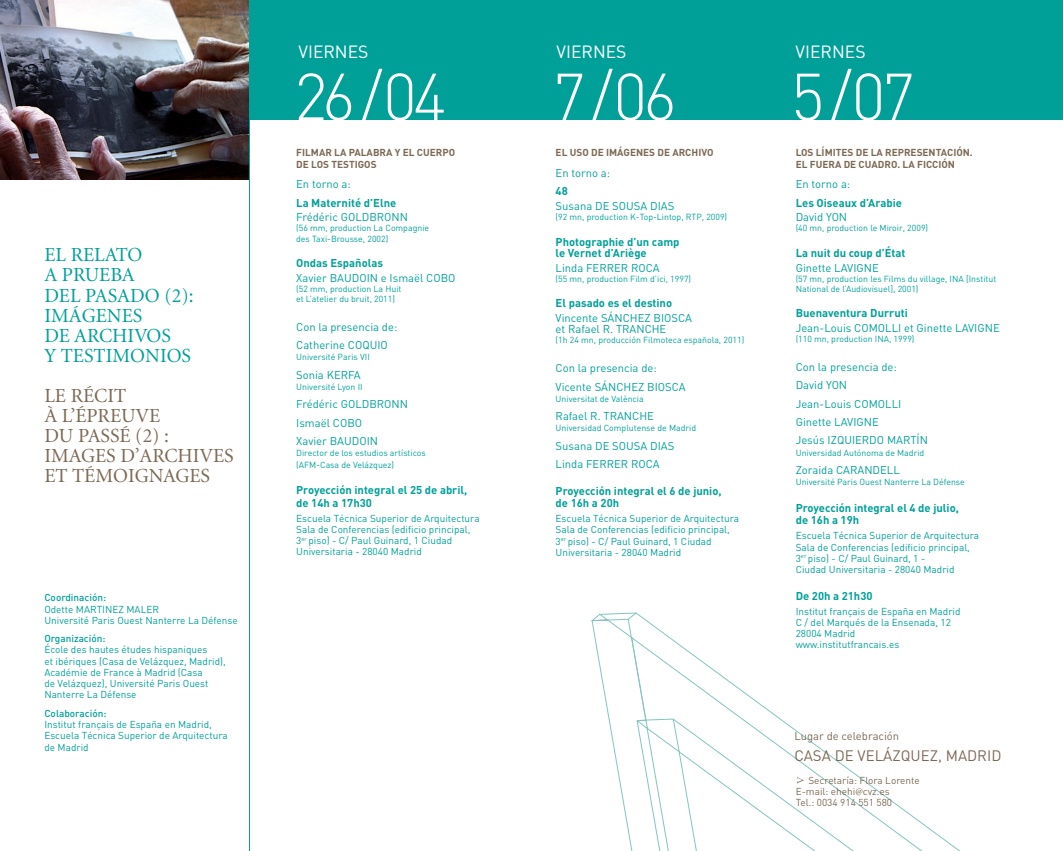
<style>
.page{position:relative;width:1063px;height:851px;background:#fff}
.page>*{position:absolute;margin:0;border:0;box-sizing:border-box;transform-origin:0 0}
.t1{font:300 65.38px "DIN";letter-spacing:-.06em;color:#fff}
.t2{font:20px/20px "Minion LT";color:#00a099}
.t3{font:20px/20px "Minion LT";color:#7c6954}
.t4{font:17.5px "DIN";color:#fff}
.t5{font:15px "DIN";color:#7c6954}
.t6{font:11.25px/18.4px "DIN";color:#00a099}
.t7{font:700 11.25px/12.5px "DIN";color:#00a099}
.t8{font:11.25px "DIN";color:#7c6954}
.t9{font:10px/11.2px "DIN";color:#00a099}
.t10{font:700 10px/11.2px "DIN";color:#7c6954}
.t11{font:10px/11.2px "DIN";color:#7c6954}
.t12{font:500 10px "DIN";color:#00a099}
.t13{font:8.75px/10px "DIN";color:#00a099}
.s1{font-family:"Minion LT"}
</style>
<div class="page">
<svg style="left:599px;top:612px;width:29px;height:219px"></svg>
<svg style="left:628px;top:612px;width:331px;height:238px"></svg>
<div style="left:0;top:0;width:1063px;height:120px;background:#00a099"></div>
<svg style="left:797px;top:776px;width:7px;height:7px"></svg>
<img style="left:0;top:0;width:249px;height:179px">
<hr style="left:249px;top:0;width:1px;height:850px;background:#00a099">
<h2 class="t2" style="left:44px;top:246px;width:151px">EL RELATO<br>A PRUEBA<br>DEL PASADO (2):<br>IMÁGENES<br>DE ARCHIVOS<br>Y TESTIMONIOS</h2>
<h2 class="t3" style="left:44px;top:386px;width:191px">LE RÉCIT<br>À L’ÉPREUVE<br>DU PASSÉ (2) :<br>IMAGES D’ARCHIVES<br>ET TÉMOIGNAGES</h2>
<p class="t12" style="left:44px;top:591px;width:63px">Coordinación:</p>
<p class="t9" style="left:44px;top:603px;width:195px">Odette MARTINEZ MALER<br>Université Paris Ouest Nanterre La Défense</p>
<p class="t12" style="left:44px;top:632px;width:63px">Organización:</p>
<p class="t9" style="left:44px;top:644px;width:183px">École des hautes études hispaniques<br>et ibériques (Casa de Velázquez, Madrid), Académie de France à Madrid (Casa<br>de Velázquez), Université Paris Ouest Nanterre La Défense</p>
<p class="t12" style="left:44px;top:706px;width:64px">Colaboración:</p>
<p class="t9" style="left:44px;top:718px;width:185px">Institut français de España en Madrid,<br>Escuela Técnica Superior de Arquitectura de Madrid</p>
<h3 class="t4" style="left:299px;top:40px;width:72px">VIERNES</h3>
<h3 class="t4" style="left:557px;top:40px;width:72px">VIERNES</h3>
<h3 class="t4" style="left:796px;top:40px;width:72px">VIERNES</h3>
<h1 class="t1" style="left:294px;top:56px;width:154px">26 /04</h1>
<h1 class="t1" style="left:552px;top:56px;width:126px">7 /06</h1>
<h1 class="t1" style="left:791px;top:56px;width:126px">5 /07</h1>
<p class="t10" style="left:296px;top:147px;width:160px">FILMAR LA PALABRA Y EL CUERPO<br>DE LOS TESTIGOS</p>
<p class="t6" style="left:296px;top:175px;width:56px">En torno a:</p>
<p class="t7" style="left:296px;top:196px;width:102px">La Maternité d’Elne</p>
<p class="t6" style="left:296px;top:208px;width:113px">Frédéric GOLDBRONN</p>
<p class="t13" style="left:296px;top:223px;width:134px">(56 mm, production La Compagnie des Taxi-Brousse, 2002)</p>
<p class="t7" style="left:296px;top:256px;width:88px">Ondas Españolas</p>
<p class="t6" style="left:296px;top:268px;width:161px">Xavier BAUDOIN e Ismaël COBO</p>
<p class="t13" style="left:296px;top:283px;width:107px">(52 mm, production La Huit et L’atelier du bruit, 2011)</p>
<p class="t6" style="left:296px;top:317px;width:103px">Con la presencia de:<br>Catherine COQUIO</p>
<p class="t13" style="left:296px;top:352px;width:75px">Université Paris VII</p>
<p class="t6" style="left:296px;top:365px;width:66px">Sonia KERFA</p>
<p class="t13" style="left:296px;top:381px;width:68px">Université Lyon II</p>
<p class="t6" style="left:296px;top:395px;width:113px">Frédéric GOLDBRONN<br>Ismaël COBO<br>Xavier BAUDOIN</p>
<p class="t13" style="left:296px;top:447px;width:131px;line-height:11.2px">Director de los estudios artísticos (AFM-Casa de Velázquez)</p>
<p class="t7" style="left:296px;top:483px;width:173px">Proyección integral el 25 de abril, de 14h a 17h30</p>
<p class="t9" style="left:296px;top:512px;width:185px">Escuela Técnica Superior de Arquitectura Sala de Conferencias (edificio principal, 3<sup>er</sup> piso) - C/ Paul Guinard, 1 Ciudad Universitaria - 28040 Madrid</p>
<p class="t10" style="left:796px;top:147px;width:179px">LOS LÍMITES DE LA REPRESENTACIÓN.<br>EL FUERA DE CUADRO. LA FICCIÓN</p>
<p class="t6" style="left:796px;top:175px;width:56px">En torno a:</p>
<p class="t7" style="left:796px;top:196px;width:108px">Les Oiseaux d’Arabie</p>
<p class="t6" style="left:796px;top:208px;width:53px">David YON</p>
<p class="t13" style="left:796px;top:223px;width:134px">(40 mn, production le Miroir, 2009)</p>
<p class="t7" style="left:796px;top:246px;width:111px">La nuit du coup d’État</p>
<p class="t6" style="left:796px;top:258px;width:85px">Ginette LAVIGNE</p>
<p class="t13" style="left:796px;top:273px;width:202px">(57 mn, production les Films du village, INA [Institut<br>National de l’Audiovisuel], 2001)</p>
<p class="t7" style="left:796px;top:306px;width:114px">Buenaventura Durruti</p>
<p class="t6" style="left:796px;top:318px;width:206px">Jean-Louis COMOLLI et Ginette LAVIGNE</p>
<p class="t13" style="left:796px;top:333px;width:120px">(110 mn, production INA, 1999)</p>
<p class="t6" style="left:796px;top:357px;width:134px">Con la presencia de:<br>David YON<br>Jean-Louis COMOLLI<br>Ginette LAVIGNE<br>Jesús IZQUIERDO MARTÍN</p>
<p class="t13" style="left:796px;top:447px;width:130px">Universidad Autónoma de Madrid</p>
<p class="t6" style="left:796px;top:460px;width:106px">Zoraida CARANDELL</p>
<p class="t13" style="left:796px;top:477px;width:171px">Université Paris Ouest Nanterre La Défense</p>
<p class="t7" style="left:796px;top:501px;width:165px">Proyección integral el 4 de julio, de 16h a 19h</p>
<p class="t9" style="left:796px;top:529px;width:185px">Escuela Técnica Superior de Arquitectura Sala de Conferencias (edificio principal, 3<sup>er</sup> piso) - C/ Paul Guinard, 1 -<br>Ciudad Universitaria - 28040 Madrid</p>
<p class="t7" style="left:796px;top:589px;width:78px">De 20h a 21h30</p>
<p class="t9" style="left:796px;top:605px;width:166px">Institut français de España en Madrid<br>C / del Marqués de la Ensenada, 12<br>28004 Madrid www.institutfrancais.es</p>
<p class="t10" style="left:556px;top:147px;width:159px">EL USO DE IMÁGENES DE ARCHIVO</p>
<p class="t6" style="left:556px;top:163px;width:56px">En torno a:</p>
<p class="t7" style="left:556px;top:184px;width:14px">48</p>
<p class="t6" style="left:556px;top:197px;width:120px">Susana DE SOUSA DIAS</p>
<p class="t13" style="left:556px;top:212px;width:173px">(92 mn, production K-Top-Lintop, RTP, 2009)</p>
<p class="t7" style="left:556px;top:235px;width:125px;line-height:11.2px">Photographie d’un camp le Vernet d’Ariège</p>
<p class="t6" style="left:556px;top:258px;width:106px">Linda FERRER ROCA</p>
<p class="t13" style="left:556px;top:273px;width:137px">(55 mn, production Film d’ici, 1997)</p>
<p class="t7" style="left:556px;top:296px;width:118px">El pasado es el destino</p>
<p class="t6" style="left:556px;top:312px;width:138px;line-height:11.2px">Vincente SÁNCHEZ BIOSCA et Rafael R. TRANCHE</p>
<p class="t13" style="left:556px;top:335px;width:190px">(1h 24 mn, producción Filmoteca española, 2011)</p>
<p class="t6" style="left:556px;top:359px;width:132px">Con la presencia de:<br>Vicente SÁNCHEZ BIOSCA</p>
<p class="t13" style="left:556px;top:393px;width:90px">Universitat de València</p>
<p class="t6" style="left:556px;top:406px;width:100px">Rafael R. TRANCHE</p>
<p class="t13" style="left:556px;top:423px;width:142px">Universidad Complutense de Madrid</p>
<p class="t6" style="left:556px;top:436px;width:120px">Susana DE SOUSA DIAS<br>Linda FERRER ROCA</p>
<p class="t7" style="left:556px;top:484px;width:168px">Proyección integral el 6 de junio, de 16h a 20h</p>
<p class="t9" style="left:556px;top:512px;width:185px">Escuela Técnica Superior de Arquitectura Sala de Conferencias (edificio principal, 3<sup>er</sup> piso) - C/ Paul Guinard, 1 Ciudad Universitaria - 28040 Madrid</p>
<p class="t8" style="left:794px;top:728px;width:106px">Lugar de celebración</p>
<h3 class="t5" style="left:794px;top:745px;width:20px">Casa</h3>
<h3 class="t5" style="left:835px;top:745px;width:68px">de VelÁzquez</h3>
<h3 class="t5" style="left:938px;top:745px;width:30px">, Madrid</h3>
<p class="t11" style="left:796px;top:774px;width:125px;text-indent:13px">Secretaría: Flora Lorente<br>E-mail: ehehi<span class="s1">@</span>cvz.es<br>Tel.: 0034 914 551 580</p>
</div>
